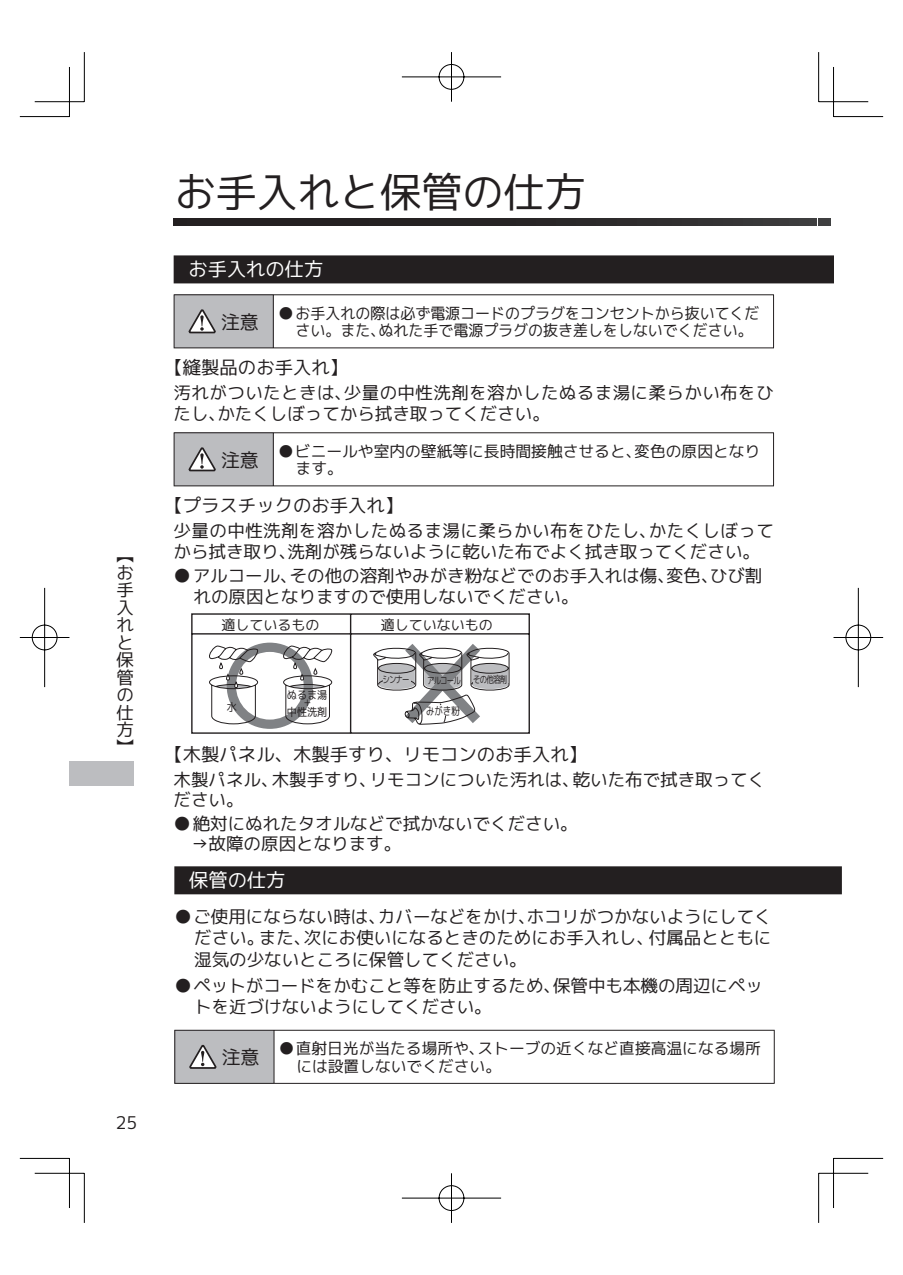
<style>
.page{position:relative;width:903px;height:1275px;background:#fff}
.page>*{position:absolute;margin:0;border:0;box-sizing:border-box;transform-origin:0 0}
.t1{font:41.12px "mgenplus 1 p regular";color:#231f20}
.t2{font:19.25px "mgenplus 1 p regular";color:#fff}
.t3{font:18.9px "mgenplus 1 p regular";color:#231f20}
.t4{font:18.38px "mgenplus 1 p regular";color:#231f20}
.t5{font:17.5px/21px "mgenplus 1 p regular";color:#231f20}
.t6{font:17.5px/21px "mgenplus 1 p regular";letter-spacing:.025em;color:#231f20}
.t7{font:15.75px/17.5px "mgenplus 1 p regular";color:#231f20}
.t8{font:14px "mgenplus 1 p regular";color:#231f20}
.t9{font:11.2px/10.5px "mgenplus 1 p regular";color:#231f20;text-align:center;scale:.9 1}
.t10{font:11.2px "mgenplus 1 p regular";color:#231f20;scale:.75 1}
.t11{font:9.8px "mgenplus 1 p regular";letter-spacing:-.1em;color:#231f20;scale:.75 1}
</style>
<div class="page">
<svg style="left:174px;top:219px;width:645px;height:7px;background:#2a2829"></svg>
<svg style="left:819px;top:219px;width:12px;height:7px"></svg>
<div style="left:69px;top:761px;width:65px;height:25px;background:#bcbdc0"></div>
<div style="left:174px;top:295px;width:99px;height:53px;background:#bcbdc0"></div>
<hr style="left:174px;top:294px;width:99px;height:1px;background:#231f20">
<hr style="left:174px;top:295px;width:1px;height:52px;background:#231f20">
<hr style="left:273px;top:294px;width:501px;height:1px;background:#231f20">
<hr style="left:273px;top:295px;width:1px;height:52px;background:#231f20">
<hr style="left:773px;top:295px;width:1px;height:52px;background:#231f20">
<hr style="left:174px;top:347px;width:99px;height:1px;background:#231f20">
<hr style="left:273px;top:347px;width:501px;height:1px;background:#231f20">
<svg style="left:189px;top:309px;width:27px;height:24px"></svg>
<div style="left:174px;top:433px;width:99px;height:53px;background:#bcbdc0"></div>
<hr style="left:174px;top:432px;width:99px;height:1px;background:#231f20">
<hr style="left:174px;top:433px;width:1px;height:52px;background:#231f20">
<hr style="left:273px;top:432px;width:501px;height:1px;background:#231f20">
<hr style="left:273px;top:433px;width:1px;height:52px;background:#231f20">
<hr style="left:773px;top:433px;width:1px;height:52px;background:#231f20">
<hr style="left:174px;top:485px;width:99px;height:1px;background:#231f20">
<hr style="left:273px;top:485px;width:501px;height:1px;background:#231f20">
<svg style="left:189px;top:447px;width:27px;height:24px"></svg>
<div style="left:174px;top:255px;width:659px;height:28px;background:#231f20"></div>
<hr style="left:20px;top:116px;width:49px;height:1px;background:#000">
<hr style="left:833px;top:116px;width:50px;height:1px;background:#000">
<hr style="left:20px;top:1158px;width:49px;height:1px;background:#000">
<hr style="left:833px;top:1158px;width:50px;height:1px;background:#000">
<hr style="left:84px;top:52px;width:1px;height:50px;background:#000">
<hr style="left:84px;top:1173px;width:1px;height:50px;background:#000">
<hr style="left:818px;top:52px;width:1px;height:50px;background:#000">
<hr style="left:818px;top:1173px;width:1px;height:50px;background:#000">
<hr style="left:35px;top:101px;width:49px;height:1px;background:#000">
<hr style="left:819px;top:101px;width:49px;height:1px;background:#000">
<hr style="left:35px;top:1173px;width:49px;height:1px;background:#000">
<hr style="left:819px;top:1173px;width:49px;height:1px;background:#000">
<hr style="left:69px;top:67px;width:1px;height:50px;background:#000">
<hr style="left:69px;top:1158px;width:1px;height:50px;background:#000">
<hr style="left:833px;top:67px;width:1px;height:50px;background:#000">
<hr style="left:833px;top:1158px;width:1px;height:50px;background:#000">
<svg style="left:401px;top:52px;width:101px;height:50px"></svg>
<svg style="left:401px;top:1173px;width:101px;height:50px"></svg>
<svg style="left:19px;top:587px;width:51px;height:101px"></svg>
<svg style="left:833px;top:587px;width:51px;height:101px"></svg>
<svg style="left:191px;top:613px;width:339px;height:121px"></svg>
<div style="left:174px;top:866px;width:668px;height:28px;background:#231f20"></div>
<div style="left:175px;top:1030px;width:99px;height:53px;background:#bcbdc0"></div>
<hr style="left:174px;top:1030px;width:100px;height:1px;background:#231f20">
<hr style="left:174px;top:1031px;width:1px;height:52px;background:#231f20">
<hr style="left:274px;top:1030px;width:501px;height:1px;background:#231f20">
<hr style="left:274px;top:1031px;width:1px;height:52px;background:#231f20">
<hr style="left:774px;top:1031px;width:1px;height:52px;background:#231f20">
<hr style="left:174px;top:1083px;width:100px;height:1px;background:#231f20">
<hr style="left:274px;top:1083px;width:501px;height:1px;background:#231f20">
<svg style="left:189px;top:1045px;width:27px;height:24px"></svg>
<p class="t5" style="left:116px;top:544px;width:19px">︻</p>
<p class="t5" style="left:116px;top:562px;width:19px">お</p>
<p class="t5" style="left:116px;top:579px;width:19px">手</p>
<p class="t5" style="left:116px;top:597px;width:19px">入</p>
<p class="t5" style="left:116px;top:614px;width:19px">れ</p>
<p class="t5" style="left:116px;top:632px;width:19px">と</p>
<p class="t5" style="left:116px;top:649px;width:19px">保</p>
<p class="t5" style="left:116px;top:667px;width:19px">管</p>
<p class="t5" style="left:116px;top:684px;width:19px">の</p>
<p class="t5" style="left:116px;top:702px;width:19px">仕</p>
<p class="t5" style="left:116px;top:719px;width:19px">方</p>
<p class="t5" style="left:116px;top:737px;width:19px">︼</p>
<p class="t5" style="left:116px;top:1112px;width:23px">25</p>
<h1 class="t1" style="left:175px;top:162px;width:413px">お手入れと保管の仕方</h1>
<p class="t2" style="left:189px;top:255px;width:136px">お手入れの仕方</p>
<p class="t3" style="left:221px;top:308px;width:39px">注意</p>
<p class="t7" style="left:296px;top:304px;width:465px;text-indent:-17px">● お手入れの際は必ず電源コードのプラグをコンセントから抜いてください。また、ぬれた手で電源プラグの抜き差しをしないでください。</p>
<p class="t4" style="left:164px;top:354px;width:185px">【縫製品のお手入れ】</p>
<p class="t6" style="left:174px;top:382px;width:601px">汚れがついたときは、少量の中性洗剤を溶かしたぬるま湯に柔らかい布をひたし、かたくしぼってから拭き取ってください。</p>
<p class="t3" style="left:221px;top:446px;width:39px">注意</p>
<p class="t7" style="left:296px;top:442px;width:466px;text-indent:-17px">●ビニールや室内の壁紙等に長時間接触させると、変色の原因となります。</p>
<p class="t4" style="left:164px;top:492px;width:240px">【プラスチックのお手入れ】</p>
<p class="t6" style="left:174px;top:520px;width:602px">少量の中性洗剤を溶かしたぬるま湯に柔らかい布をひたし、かたくしぼってから拭き取り、洗剤が残らないように乾いた布でよく拭き取ってください。</p>
<p class="t5" style="left:193px;top:565px;width:570px;text-indent:-20px">●アルコール、その他の溶剤やみがき粉などでのお手入れは傷、変色、ひび割れの原因となりますので使用しないでください。</p>
<p class="t8" style="left:222px;top:615px;width:99px">適しているもの</p>
<p class="t8" style="left:381px;top:615px;width:113px">適していないもの</p>
<p class="t9" style="left:227px;top:701px;width:13px">水</p>
<p class="t9" style="left:287px;top:690px;width:46px">ぬるま湯</p>
<p class="t9" style="left:287px;top:697px;width:46px">+<br>中性洗剤</p>
<p class="t11" style="left:382px;top:673px;width:38px">シンナー</p>
<p class="t11" style="left:427px;top:673px;width:47px">アルコール</p>
<p class="t11" style="left:473px;top:673px;width:47px">その他溶剤</p>
<p class="t10" style="left:426px;top:702px;width:46px">みがき粉</p>
<p class="t4" style="left:164px;top:741px;width:424px">【木製パネル、木製手すり、リモコンのお手入れ】</p>
<p class="t5" style="left:174px;top:769px;width:106px">木製パネル、ださい。</p>
<p class="t5" style="left:272px;top:769px;width:495px">木製手すり、リモコンについた汚れは、乾いた布で拭き取ってく</p>
<p class="t5" style="left:174px;top:814px;width:406px;line-height:19.9px">●絶対にぬれたタオルなどで拭かないでください。　→故障の原因となります。</p>
<p class="t2" style="left:189px;top:866px;width:98px">保管の仕方</p>
<p class="t5" style="left:194px;top:906px;width:579px;line-height:21.5px;text-indent:-20px">●ご使用にならない時は、カバーなどをかけ、ホコリがつかないようにしてください。<br>湿気の少ないところに保管してください。</p>
<p class="t5" style="left:259px;top:927px;width:514px">また、次にお使いになるときのためにお手入れし、付属品とともに</p>
<p class="t5" style="left:194px;top:975px;width:570px;text-indent:-20px">●ペットがコードをかむこと等を防止するため、保管中も本機の周辺にペットを近づけないようにしてください。</p>
<p class="t3" style="left:222px;top:1044px;width:39px">注意</p>
<p class="t7" style="left:296px;top:1039px;width:466px;text-indent:-17px">●直射日光が当たる場所や、ストーブの近くなど直接高温になる場所には設置しないでください。</p>
</div>
